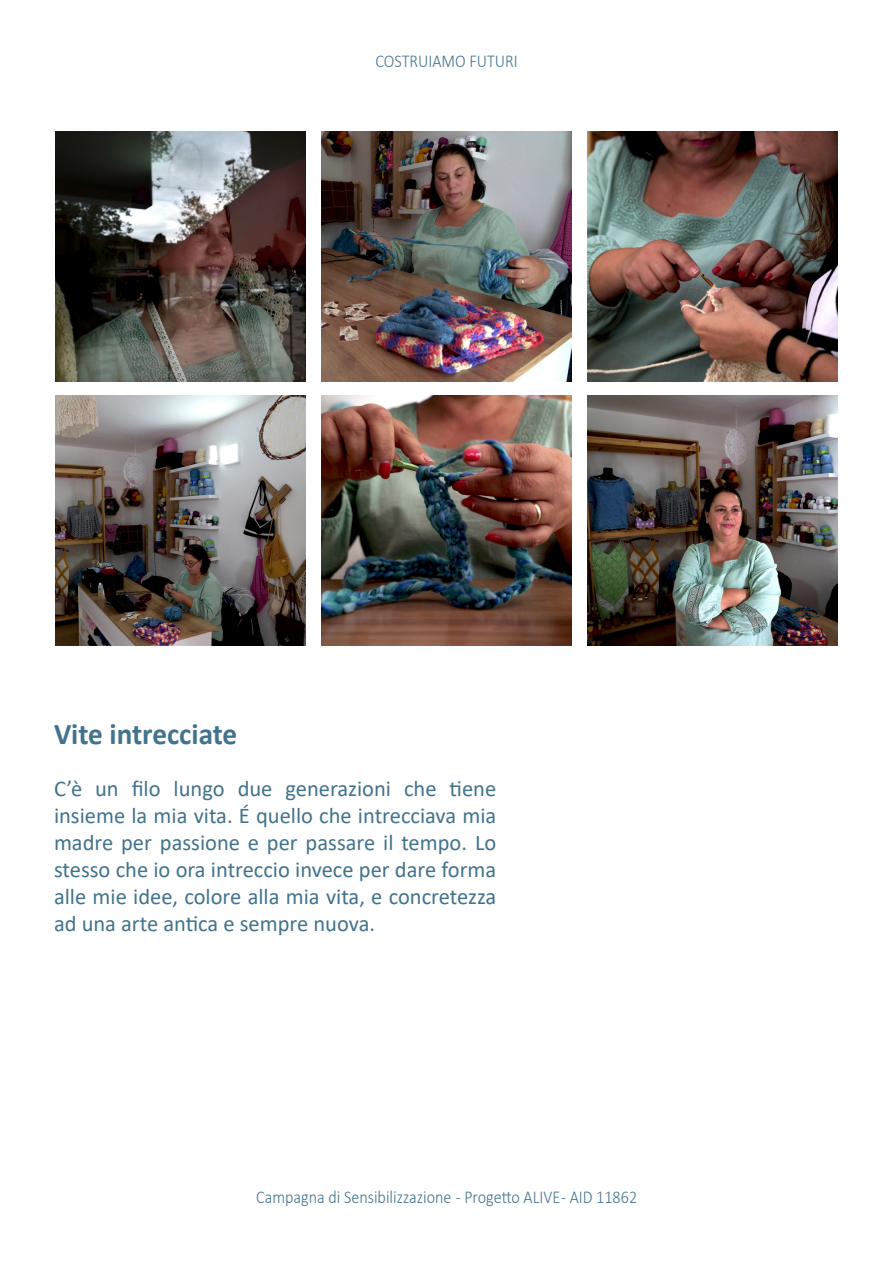
<style>
.page{position:relative;width:893px;height:1263px;background:#fff}
.page>*{position:absolute;margin:0;border:0;box-sizing:border-box;transform-origin:0 0}
.t1{font:700 30.15px "Calibri";color:#42738c}
.t2{font:22.5px/27px "Calibri";color:#42738c;text-align:justify}
.t3{font:300 18.15px "Calibri";color:#42738c;scale:.89 1}
</style>
<div class="page">
<img style="left:55px;top:132px;width:250px;height:250px">
<img style="left:322px;top:132px;width:250px;height:250px">
<img style="left:588px;top:132px;width:250px;height:250px">
<img style="left:55px;top:396px;width:250px;height:250px">
<img style="left:322px;top:396px;width:250px;height:250px">
<img style="left:588px;top:396px;width:250px;height:250px">
<p class="t3" style="left:375px;top:49px;width:161px">COSTRUIAMO FUTURI</p>
<p class="t1" style="left:54px;top:713px;width:185px">Vite intrecciate</p>
<p class="t2" style="left:54px;top:774px;width:444px">C’è un filo lungo due generazioni che tiene</p>
<p class="t2" style="left:54px;top:801px;width:444px">insieme la mia vita. É quello che intrecciava mia madre per passione e per passare il tempo. Lo stesso che io ora intreccio invece per dare forma alle mie idee, colore alla mia vita, e concretezza ad una arte antica e sempre nuova.</p>
<p class="t3" style="left:256px;top:1185px;width:430px">Campagna di Sensibilizzazione - Progetto ALIVE - AID 11862</p>
</div>
